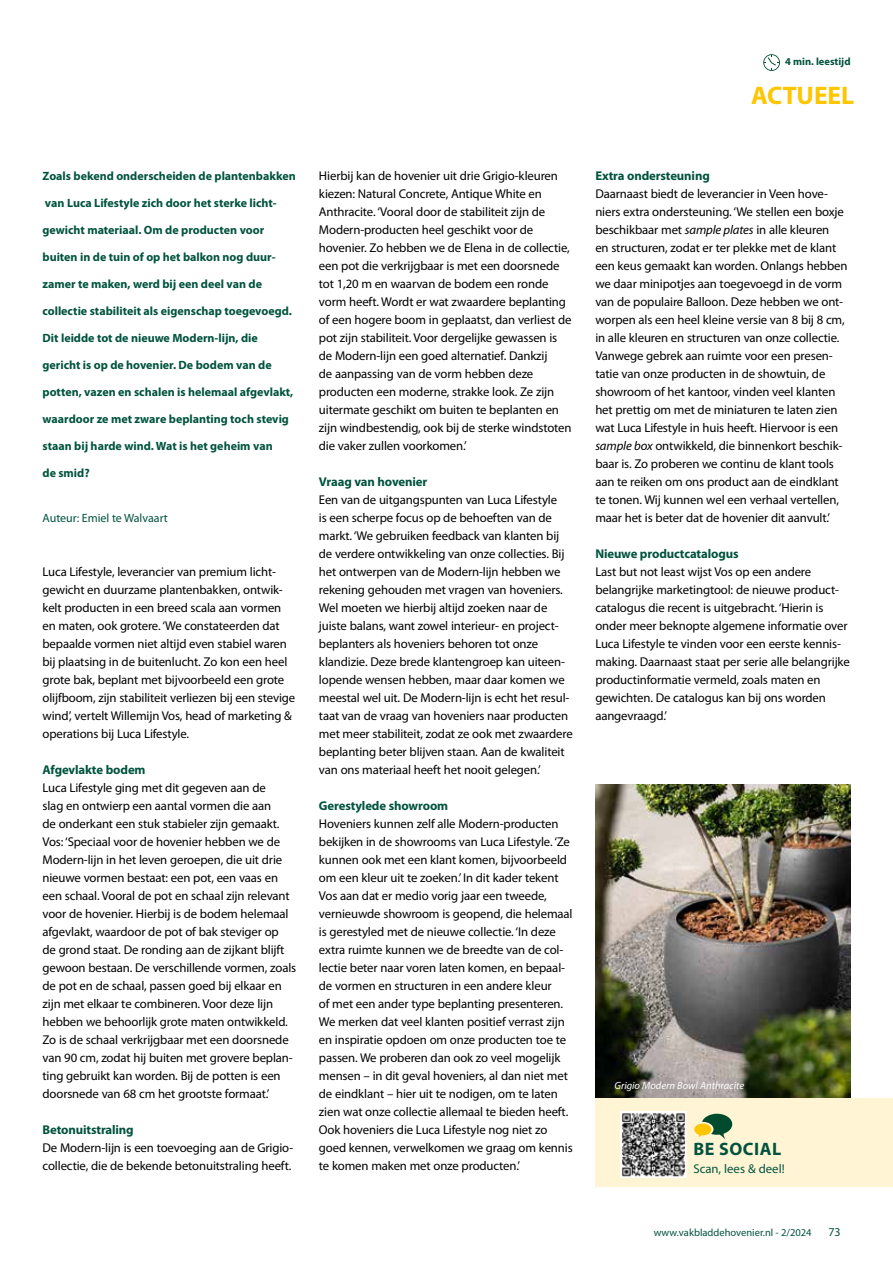
<style>
.page{position:relative;width:893px;height:1263px;background:#fff}
.page>*{position:absolute;margin:0;border:0;box-sizing:border-box;transform-origin:0 0}
.t1{font:700 25.5px "Myriad Pro";color:#fdc600}
.t2{font:700 18px "Myriad Pro";letter-spacing:.03em;color:#00533e}
.t3{font:12.75px/18px "Myriad Pro";letter-spacing:-.01em;color:#000}
.t4{font:700 12.75px "Myriad Pro";letter-spacing:-.01em;color:#00533e}
.t5{font:12.75px "Myriad Pro";color:#00533e}
.t6{font:700 12px "Myriad Pro";color:#00533e}
.t7{font:12px "Myriad Pro";color:#00533e}
.t8{font:10.5px "Myriad Pro";color:#00533e}
.t9{font:italic 10.5px "Myriad Pro";color:#fff}
.t10{font:700 10.5px "Myriad Pro";color:#00533e}
.s1{font-style:italic}
</style>
<div class="page">
<img style="left:595px;top:784px;width:255px;height:314px">
<svg style="left:763px;top:54px;width:17px;height:17px"></svg>
<div style="left:595px;top:1098px;width:298px;height:89px;background:#fff5d5"></div>
<img style="left:621px;top:1111px;width:65px;height:66px">
<svg style="left:694px;top:1114px;width:38px;height:25px"></svg>
<p class="t10" style="left:785px;top:55px;width:67px">4 min. leestijd</p>
<h1 class="t1" style="left:751px;top:79px;width:105px">ACTUEEL</h1>
<p class="t6" style="left:43px;top:168px;width:255px">Zoals bekend onderscheiden de plantenbakken</p>
<p class="t6" style="left:45px;top:195px;width:233px">van Luca Lifestyle zich door het sterke licht-</p>
<p class="t6" style="left:43px;top:222px;width:223px">gewicht materiaal. Om de producten voor</p>
<p class="t6" style="left:43px;top:249px;width:235px">buiten in de tuin of op het balkon nog duur-</p>
<p class="t6" style="left:43px;top:276px;width:221px">zamer te maken, werd bij een deel van de</p>
<p class="t6" style="left:43px;top:303px;width:251px">collectie stabiliteit als eigenschap toegevoegd.</p>
<p class="t6" style="left:43px;top:330px;width:217px">Dit leidde tot de nieuwe Modern-lijn, die</p>
<p class="t6" style="left:43px;top:357px;width:231px">gericht is op de hovenier. De bodem van de</p>
<p class="t6" style="left:43px;top:384px;width:252px">potten, vazen en schalen is helemaal afgevlakt,</p>
<p class="t6" style="left:43px;top:411px;width:248px">waardoor ze met zware beplanting toch stevig</p>
<p class="t6" style="left:43px;top:438px;width:232px">staan bij harde wind. Wat is het geheim van</p>
<p class="t6" style="left:43px;top:465px;width:49px">de smid?</p>
<p class="t7" style="left:43px;top:511px;width:127px">Auteur: Emiel te Walvaart</p>
<p class="t3" style="left:43px;top:563px;width:254px">Luca Lifestyle, leverancier van premium licht&shy;gewicht en duurzame plantenbakken, ontwik&shy;kelt producten in een breed scala aan vormen en maten, ook grotere. ‘We constateerden dat bepaalde vormen niet altijd even stabiel waren bij plaatsing in de buitenlucht. Zo kon een heel grote bak, beplant met bijvoorbeeld een grote olijfboom, zijn stabiliteit verliezen bij een stevige wind’, vertelt Willemijn Vos, head of marketing &amp; operations bij Luca Lifestyle.</p>
<p class="t4" style="left:43px;top:761px;width:105px">Afgevlakte bodem</p>
<p class="t3" style="left:43px;top:779px;width:255px">Luca Lifestyle ging met dit gegeven aan de<br>slag en ontwierp een aantal vormen die aan<br>de onderkant een stuk stabieler zijn gemaakt.<br>Vos: ‘Speciaal voor de hovenier hebben we de Modern-lijn in het leven geroepen, die uit drie nieuwe vormen bestaat: een pot, een vaas en een schaal. Vooral de pot en schaal zijn relevant voor de hovenier. Hierbij is de bodem helemaal afgevlakt, waardoor de pot of bak steviger op<br>de grond staat. De ronding aan de zijkant blijft gewoon bestaan. De verschillende vormen, zoals de pot en de schaal, passen goed bij elkaar en zijn met elkaar te combineren. Voor deze lijn hebben we behoorlijk grote maten ontwikkeld.<br>Zo is de schaal verkrijgbaar met een doorsnede van 90 cm, zodat hij buiten met grovere beplan&shy;ting gebruikt kan worden. Bij de potten is een doorsnede van 68 cm het grootste formaat.’</p>
<p class="t4" style="left:43px;top:1121px;width:93px">Betonuitstraling</p>
<p class="t3" style="left:43px;top:1139px;width:252px">De Modern-lijn is een toevoeging aan de Grigio&shy;collectie, die de bekende betonuitstraling heeft.</p>
<p class="t3" style="left:319px;top:167px;width:254px">Hierbij kan de hovenier uit drie Grigio-kleuren kiezen: Natural Concrete, Antique White en Anthracite. ‘Vooral door de stabiliteit zijn de Modern-producten heel geschikt voor de hovenier. Zo hebben we de Elena in de collectie, een pot die verkrijgbaar is met een doorsnede tot 1,20 m en waarvan de bodem een ronde vorm heeft. Wordt er wat zwaardere beplanting of een hogere boom in geplaatst, dan verliest de pot zijn stabiliteit. Voor dergelijke gewassen is de Modern-lijn een goed alternatief. Dankzij<br>de aanpassing van de vorm hebben deze producten een moderne, strakke look. Ze zijn uitermate geschikt om buiten te beplanten en zijn windbestendig, ook bij de sterke windstoten die vaker zullen voorkomen.’</p>
<p class="t4" style="left:319px;top:474px;width:110px">Vraag van hovenier</p>
<p class="t3" style="left:319px;top:491px;width:255px">Een van de uitgangspunten van Luca Lifestyle<br>is een scherpe focus op de behoeften van de markt. ‘We gebruiken feedback van klanten bij de verdere ontwikkeling van onze collecties. Bij het ontwerpen van de Modern-lijn hebben we rekening gehouden met vragen van hoveniers.<br>Wel moeten we hierbij altijd zoeken naar de juiste balans, want zowel interieur- en project&shy;beplanters als hoveniers behoren tot onze klandizie. Deze brede klantengroep kan uiteen&shy;lopende wensen hebben, maar daar komen we meestal wel uit. De Modern-lijn is echt het resul&shy;taat van de vraag van hoveniers naar producten met meer stabiliteit, zodat ze ook met zwaardere beplanting beter blijven staan. Aan de kwaliteit van ons materiaal heeft het nooit gelegen.’</p>
<p class="t4" style="left:319px;top:798px;width:131px">Gerestylede showroom</p>
<p class="t3" style="left:319px;top:815px;width:255px">Hoveniers kunnen zelf alle Modern-producten bekijken in de showrooms van Luca Lifestyle. ‘Ze kunnen ook met een klant komen, bijvoorbeeld om een kleur uit te zoeken.’ In dit kader tekent Vos aan dat er medio vorig jaar een tweede, vernieuwde showroom is geopend, die helemaal is gerestyled met de nieuwe collectie. ‘In deze extra ruimte kunnen we de breedte van de col&shy;lectie beter naar voren laten komen, en bepaal&shy;de vormen en structuren in een andere kleur<br>of met een ander type beplanting presenteren.<br>We merken dat veel klanten positief verrast zijn en inspiratie opdoen om onze producten toe te passen. We proberen dan ook zo veel mogelijk mensen – in dit geval hoveniers, al dan niet met de eindklant – hier uit te nodigen, om te laten zien wat onze collectie allemaal te bieden heeft.<br>Ook hoveniers die Luca Lifestyle nog niet zo goed kennen, verwelkomen we graag om kennis te komen maken met onze producten.’</p>
<p class="t4" style="left:595px;top:168px;width:116px">Extra ondersteuning</p>
<p class="t3" style="left:595px;top:185px;width:254px">Daarnaast biedt de leverancier in Veen hove&shy;niers extra ondersteuning. ‘We stellen een boxje beschikbaar met <span class="s1">sample plates</span> in alle kleuren<br>en structuren, zodat er ter plekke met de klant een keus gemaakt kan worden. Onlangs hebben we daar minipotjes aan toegevoegd in de vorm van de populaire Balloon. Deze hebben we ont&shy;worpen als een heel kleine versie van 8 bij 8 cm, in alle kleuren en structuren van onze collectie.<br>Vanwege gebrek aan ruimte voor een presen&shy;tatie van onze producten in de showtuin, de showroom of het kantoor, vinden veel klanten het prettig om met de miniaturen te laten zien wat Luca Lifestyle in huis heeft. Hiervoor is een <span class="s1">sample box</span> ontwikkeld, die binnenkort beschik&shy;baar is. Zo proberen we continu de klant tools aan te reiken om ons product aan de eindklant te tonen. Wij kunnen wel een verhaal vertellen, maar het is beter dat de hovenier dit aanvult.’</p>
<p class="t4" style="left:595px;top:546px;width:145px">Nieuwe productcatalogus</p>
<p class="t3" style="left:595px;top:563px;width:256px">Last but not least wijst Vos op een andere belangrijke marketingtool: de nieuwe product&shy;catalogus die recent is uitgebracht. ‘Hierin is onder meer beknopte algemene informatie over Luca Lifestyle te vinden voor een eerste kennis&shy;making. Daarnaast staat per serie alle belangrijke productinformatie vermeld, zoals maten en gewichten. De catalogus kan bij ons worden aangevraagd.’</p>
<p class="t9" style="left:614px;top:1079px;width:131px">Grigio Modern Bowl Anthracite</p>
<h2 class="t2" style="left:693px;top:1137px;width:89px">BE SOCIAL</h2>
<p class="t5" style="left:693px;top:1161px;width:93px">Scan, lees &amp; deel!</p>
<p class="t8" style="left:654px;top:1226px;width:159px">www.vakbladdehovenier.nl - 2/2024</p>
<p class="t7" style="left:828px;top:1224px;width:14px">73</p>
</div>
